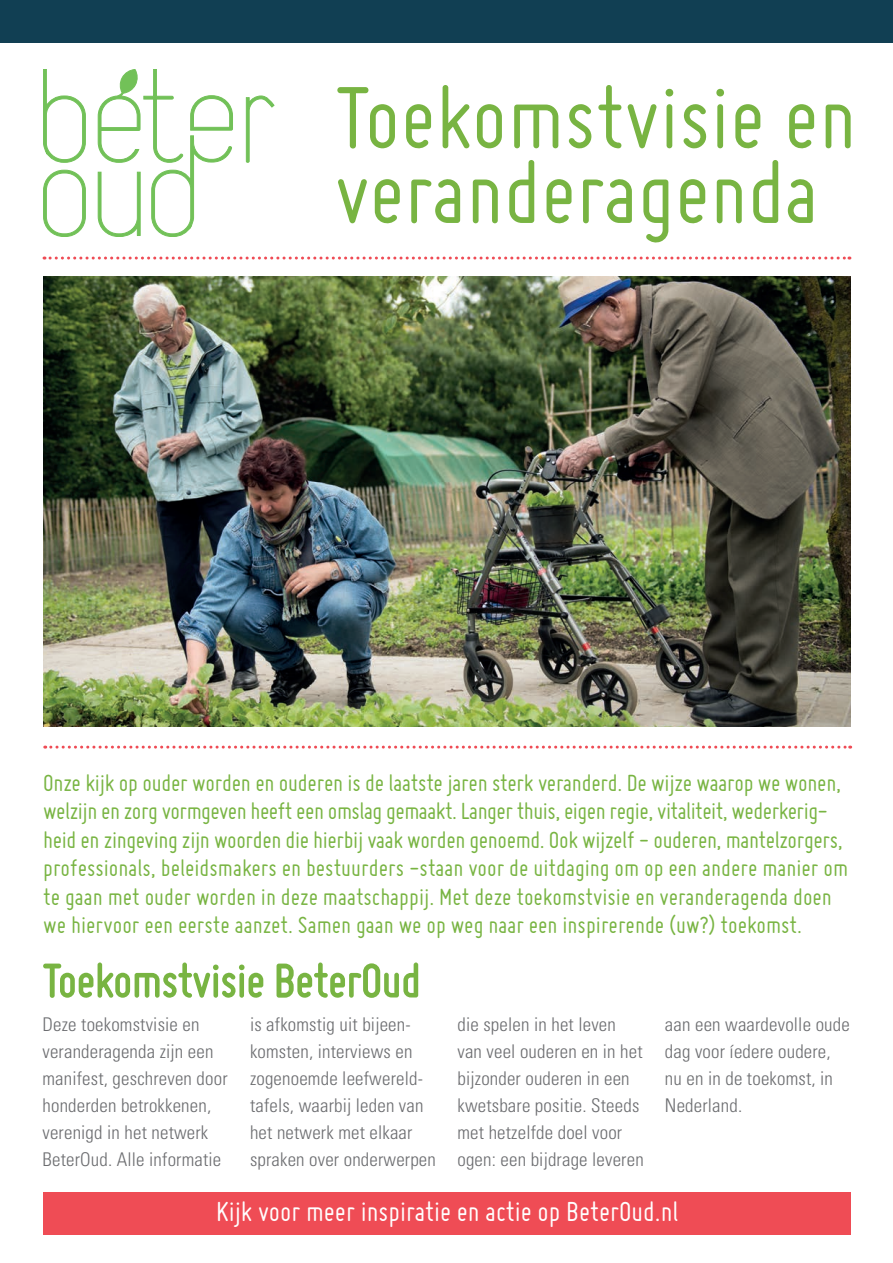
<style>
.page{position:relative;width:893px;height:1263px;background:#fff}
.page>*{position:absolute;margin:0;border:0;box-sizing:border-box;transform-origin:0 0}
.t1{font:96px/75px "Miso";color:#78b442}
.t2{font:700 51px "Miso";letter-spacing:-.01em;color:#78b442}
.t3{font:30px "Miso";color:#fff}
.t4{font:25.5px/28.5px "Miso";letter-spacing:-.01em;color:#78b442}
.t5{font:300 condensed 18.9px/27px "Univers";letter-spacing:.01em;color:#6c6d70}
</style>
<div class="page">
<div style="left:43px;top:1192px;width:808px;height:43px;background:#ef4c55"></div>
<div style="left:0;top:0;width:893px;height:43px;background:#113f53"></div>
<svg style="left:43px;top:69px;width:231px;height:168px"></svg>
<img style="left:43px;top:276px;width:807px;height:450px">
<svg style="left:45px;top:746px;width:806px;height:3px"></svg>
<svg style="left:44px;top:257px;width:806px;height:3px"></svg>
<h1 class="t1" style="left:335px;top:79px;width:523px">Toekomstvisie en veranderagenda</h1>
<p class="t4" style="left:43px;top:768px;width:806px">Onze kijk op ouder worden en ouderen is de laatste jaren sterk veranderd. De wijze waarop we wonen, welzijn en zorg vormgeven heeft een omslag gemaakt. Langer thuis, eigen regie, vitaliteit, wederkerig&shy;heid en zingeving zijn woorden die hierbij vaak worden genoemd. Ook wijzelf - ouderen, mantelzorgers, professionals, beleidsmakers en bestuurders -staan voor de uitdaging om op een andere manier om te gaan met ouder worden in deze maatschappij. Met deze toekomstvisie en veranderagenda doen we hiervoor een eerste aanzet. Samen gaan we op weg naar een inspirerende (uw?) toekomst.</p>
<h2 class="t2" style="left:43px;top:952px;width:380px">Toekomstvisie BeterOud</h2>
<p class="t5" style="left:43px;top:1011px;width:187px">Deze toekomstvisie en veranderagenda zijn een manifest, geschreven door honderden betrokkenen, verenigd in het netwerk<br>BeterOud. Alle informatie</p>
<p class="t5" style="left:250px;top:1011px;width:187px">is afkomstig uit bijeen&shy;komsten, interviews en zogenoemde leefwereld&shy;tafels, waarbij leden van het netwerk met elkaar spraken over onderwerpen</p>
<p class="t5" style="left:457px;top:1011px;width:188px">die spelen in het leven van veel ouderen en in het bijzonder ouderen in een kwetsbare positie. Steeds met hetzelfde doel voor ogen: een bijdrage leveren</p>
<p class="t5" style="left:665px;top:1011px;width:186px">aan een waardevolle oude dag voor íedere oudere, nu en in de toekomst, in<br>Nederland.</p>
<p class="t3" style="left:216px;top:1194px;width:464px">Kijk voor meer inspiratie en actie op BeterOud.nl</p>
</div>
